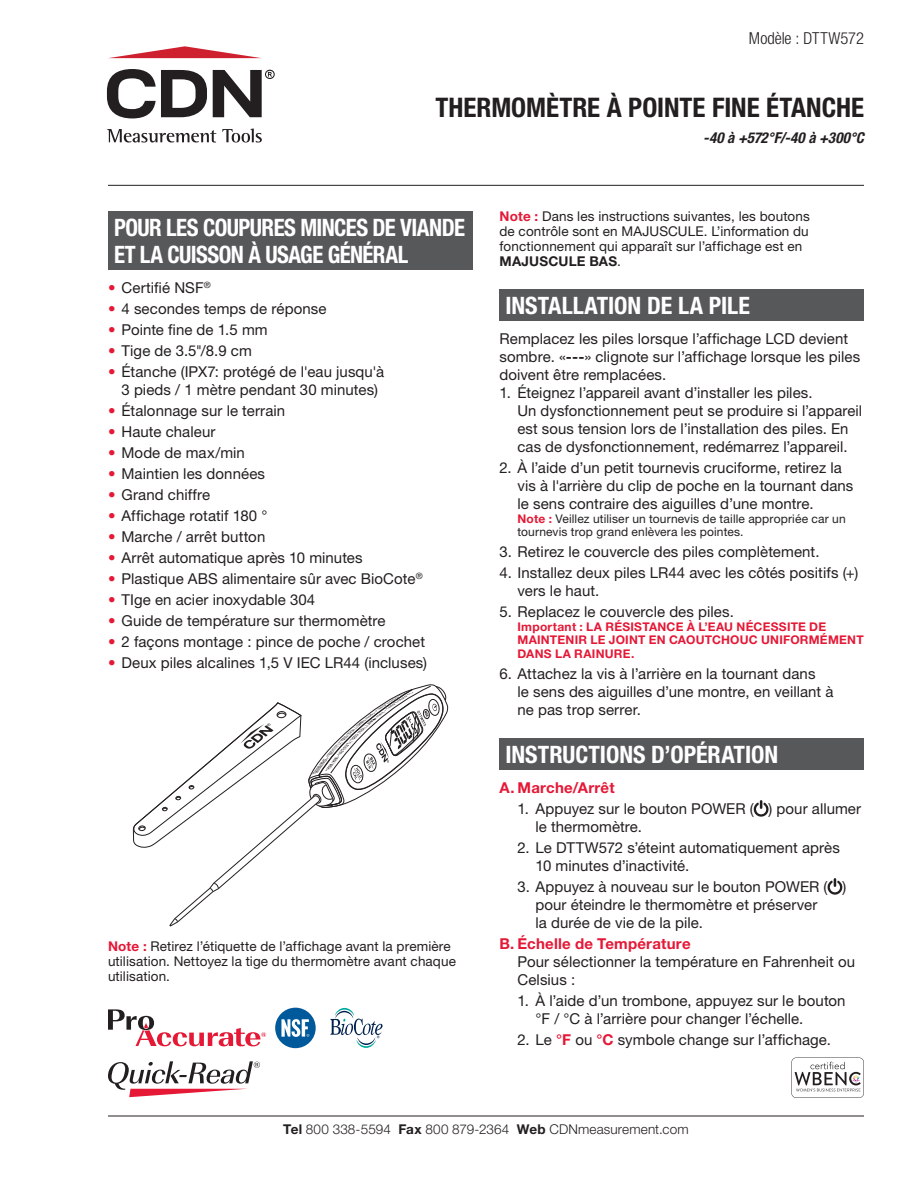
<style>
.page{position:relative;width:918px;height:1188px;background:#fff}
.page>*{position:absolute;margin:0;border:0;box-sizing:border-box;transform-origin:0 0}
.t1{font:700 condensed 27px "Helvetica Neue LT Std";color:#231f20}
.t2{font:700 condensed 24px/27px "Helvetica Neue LT Std";letter-spacing:-.015em;color:#fff;scale:.95 1}
.t3{font:700 condensed 24px "Helvetica Neue LT Std";letter-spacing:-.015em;color:#fff}
.t4{font:300 condensed 16.5px "Helvetica Neue LT Std";color:#231f20}
.t5{font:15px/18px "Helvetica Neue LT Std";letter-spacing:.005em;color:#231f20}
.t6{font:700 15px "Helvetica Neue LT Std";letter-spacing:.015em;color:#e51836}
.t7{font:italic 700 condensed 15px "Helvetica Neue LT Std";letter-spacing:.01em;color:#231f20}
.t8{font:13.5px/15px "Helvetica Neue LT Std";letter-spacing:.01em;color:#231f20}
.t9{font:300 13.5px "Helvetica Neue LT Std";letter-spacing:.01em;color:#231f20}
.t10{font:700 12px/13.5px "Helvetica Neue LT Std";letter-spacing:.02em;color:#e51836}
.t11{font:12px/13.5px "Helvetica Neue LT Std";letter-spacing:.01em;color:#231f20}
.s1{color:#e51836}
.s2{font-weight:700;color:#e51836}
.s3{font-weight:700}
</style>
<div class="page">
<div style="left:108px;top:212px;width:364px;height:58px;background:#57585a"></div>
<div style="left:500px;top:290px;width:364px;height:31px;background:#57585a"></div>
<div style="left:500px;top:738px;width:364px;height:32px;background:#57585a"></div>
<svg style="left:754px;top:800px;width:15px;height:17px"></svg>
<svg style="left:828px;top:878px;width:14px;height:17px"></svg>
<hr style="left:108px;top:185px;width:756px;height:1px;background:#231f20">
<hr style="left:108px;top:1116px;width:756px;height:1px;background:#231f20">
<svg style="left:107px;top:129px;width:109px;height:14px"></svg>
<svg style="left:222px;top:129px;width:40px;height:14px"></svg>
<svg style="left:107px;top:69px;width:100px;height:49px"></svg>
<svg style="left:109px;top:46px;width:151px;height:12px"></svg>
<svg style="left:213px;top:70px;width:62px;height:47px"></svg>
<svg style="left:108px;top:1009px;width:158px;height:37px"></svg>
<div style="left:275px;top:1008px;width:41px;height:40px;background:#00599a;border-radius:50%"></div>
<svg style="left:281px;top:1019px;width:28px;height:18px"></svg>
<svg style="left:330px;top:1008px;width:53px;height:40px"></svg>
<svg style="left:108px;top:1061px;width:152px;height:36px"></svg>
<svg style="left:791px;top:1058px;width:73px;height:40px"></svg>
<svg style="left:133px;top:685px;width:315px;height:241px"></svg>
<p class="t4" style="left:749px;top:28px;width:117px">Modèle : DTTW572</p>
<h1 class="t1" style="left:436px;top:91px;width:430px">THERMOMÈTRE À POINTE FINE ÉTANCHE</h1>
<p class="t7" style="left:703px;top:128px;width:162px">-40 à +572°F/-40 à +300°C</p>
<h2 class="t2" style="left:114px;top:214px;width:371px">POUR LES COUPURES MINCES DE VIANDE<br>ET LA CUISSON À USAGE GÉNÉRAL</h2>
<p class="t5" style="left:108px;top:279px;width:104px"><span class="s1">•</span> Certifié NSF<sup>®</sup></p>
<p class="t5" style="left:108px;top:300px;width:220px"><span class="s1">•</span> 4 secondes temps de réponse</p>
<p class="t5" style="left:108px;top:321px;width:161px"><span class="s1">•</span> Pointe fine de 1.5 mm</p>
<p class="t5" style="left:108px;top:342px;width:145px"><span class="s1">•</span> Tige de 3.5"/8.9 cm</p>
<p class="t5" style="left:108px;top:363px;width:278px;text-align:center"><span class="s1">•</span> Étanche (IPX7: protégé de l'eau jusqu'à<br>3 pieds / 1 mètre pendant 30 minutes)</p>
<p class="t5" style="left:108px;top:402px;width:179px"><span class="s1">•</span> Étalonnage sur le terrain</p>
<p class="t5" style="left:108px;top:423px;width:109px"><span class="s1">•</span> Haute chaleur</p>
<p class="t5" style="left:108px;top:444px;width:138px"><span class="s1">•</span> Mode de max/min</p>
<p class="t5" style="left:108px;top:465px;width:159px"><span class="s1">•</span> Maintien les données</p>
<p class="t5" style="left:108px;top:486px;width:104px"><span class="s1">•</span> Grand chiffre</p>
<p class="t5" style="left:108px;top:507px;width:161px"><span class="s1">•</span> Affichage rotatif 180 °</p>
<p class="t5" style="left:108px;top:528px;width:159px"><span class="s1">•</span> Marche / arrêt button</p>
<p class="t5" style="left:108px;top:549px;width:256px"><span class="s1">•</span> Arrêt automatique après 10 minutes</p>
<p class="t5" style="left:108px;top:570px;width:316px"><span class="s1">•</span> Plastique ABS alimentaire sûr avec BioCote<sup>®</sup></p>
<p class="t5" style="left:108px;top:591px;width:209px"><span class="s1">•</span> TIge en acier inoxydable 304</p>
<p class="t5" style="left:108px;top:612px;width:279px"><span class="s1">•</span> Guide de température sur thermomètre</p>
<p class="t5" style="left:108px;top:633px;width:319px"><span class="s1">•</span> 2 façons montage : pince de poche / crochet</p>
<p class="t5" style="left:108px;top:654px;width:321px"><span class="s1">•</span> Deux piles alcalines 1,5 V IEC LR44 (incluses)</p>
<p class="t8" style="left:108px;top:939px;width:349px"><span class="s2">Note :</span> Retirez l’étiquette de l’affichage avant la première utilisation. Nettoyez la tige du thermomètre avant chaque utilisation.</p>
<p class="t8" style="left:500px;top:209px;width:312px"><span class="s2">Note :</span> Dans les instructions suivantes, les boutons de contrôle sont en MAJUSCULE. L’information du fonctionnement qui apparaît sur l’affichage est en <span class="s3">MAJUSCULE BAS</span>.</p>
<h2 class="t3" style="left:506px;top:291px;width:246px">INSTALLATION DE LA PILE</h2>
<p class="t5" style="left:500px;top:330px;width:362px">Remplacez les piles lorsque l’affichage LCD devient sombre. «<span class="s3">---</span>» clignote sur l’affichage lorsque les piles doivent être remplacées.</p>
<p class="t5" style="left:518px;top:384px;width:346px;text-indent:-18px">1. Éteignez l’appareil avant d’installer les piles.<br>Un dysfonctionnement peut se produire si l’appareil est sous tension lors de l’installation des piles. En cas de dysfonctionnement, redémarrez l’appareil.</p>
<p class="t5" style="left:518px;top:459px;width:337px;text-indent:-18px">2. À l’aide d’un petit tournevis cruciforme, retirez la vis à l'arrière du clip de poche en la tournant dans le sens contraire des aiguilles d’une montre.</p>
<p class="t11" style="left:518px;top:511px;width:330px"><span class="s2">Note :</span> Veillez utiliser un tournevis de taille appropriée car un tournevis trop grand enlèvera les pointes.</p>
<p class="t5" style="left:500px;top:543px;width:322px">3. Retirez le couvercle des piles complètement.</p>
<p class="t5" style="left:518px;top:564px;width:342px;text-indent:-18px">4. Installez deux piles LR44 avec les côtés positifs (+) vers le haut.</p>
<p class="t5" style="left:500px;top:603px;width:236px">5. Replacez le couvercle des piles.</p>
<p class="t10" style="left:518px;top:619px;width:348px">Important : LA RÉSISTANCE À L’EAU NÉCESSITE DE<br>MAINTENIR LE JOINT EN CAOUTCHOUC UNIFORMÉMENT<br>DANS LA RAINURE.</p>
<p class="t5" style="left:518px;top:664px;width:318px;text-indent:-18px">6. Attachez la vis à l’arrière en la tournant dans<br>le sens des aiguilles d’une montre, en veillant à ne pas trop serrer.</p>
<h2 class="t3" style="left:506px;top:740px;width:274px">INSTRUCTIONS D’OPÉRATION</h2>
<p class="t6" style="left:500px;top:778px;width:117px">A. Marche/Arrêt</p>
<p class="t5" style="left:535px;top:799px;width:327px;text-indent:-18px">1. Appuyez sur le bouton POWER ( ) pour allumer le thermomètre.</p>
<p class="t5" style="left:535px;top:838px;width:306px;text-indent:-18px">2. Le DTTW572 s’éteint automatiquement après<br>10 minutes d’inactivité.</p>
<p class="t5" style="left:535px;top:877px;width:312px;text-indent:-18px">3. Appuyez à nouveau sur le bouton POWER ( ) pour éteindre le thermomètre et préserver<br>la durée de vie de la pile.</p>
<p class="t6" style="left:499px;top:934px;width:193px">B. Échelle de Température</p>
<p class="t5" style="left:517px;top:952px;width:339px">Pour sélectionner la température en Fahrenheit ou<br>Celsius :</p>
<p class="t5" style="left:535px;top:991px;width:312px;text-indent:-18px">1. À l’aide d’un trombone, appuyez sur le bouton °F / °C à l’arrière pour changer l’échelle.</p>
<p class="t5" style="left:517px;top:1030px;width:315px">2. Le <span class="s2">°F</span> ou <span class="s2">°C</span> symbole change sur l’affichage.</p>
<p class="t9" style="left:283px;top:1121px;width:407px"><span class="s3">Tel</span> 800 338-5594 <span class="s3">Fax</span> 800 879-2364 <span class="s3">Web</span> CDNmeasurement.com</p>
</div>
